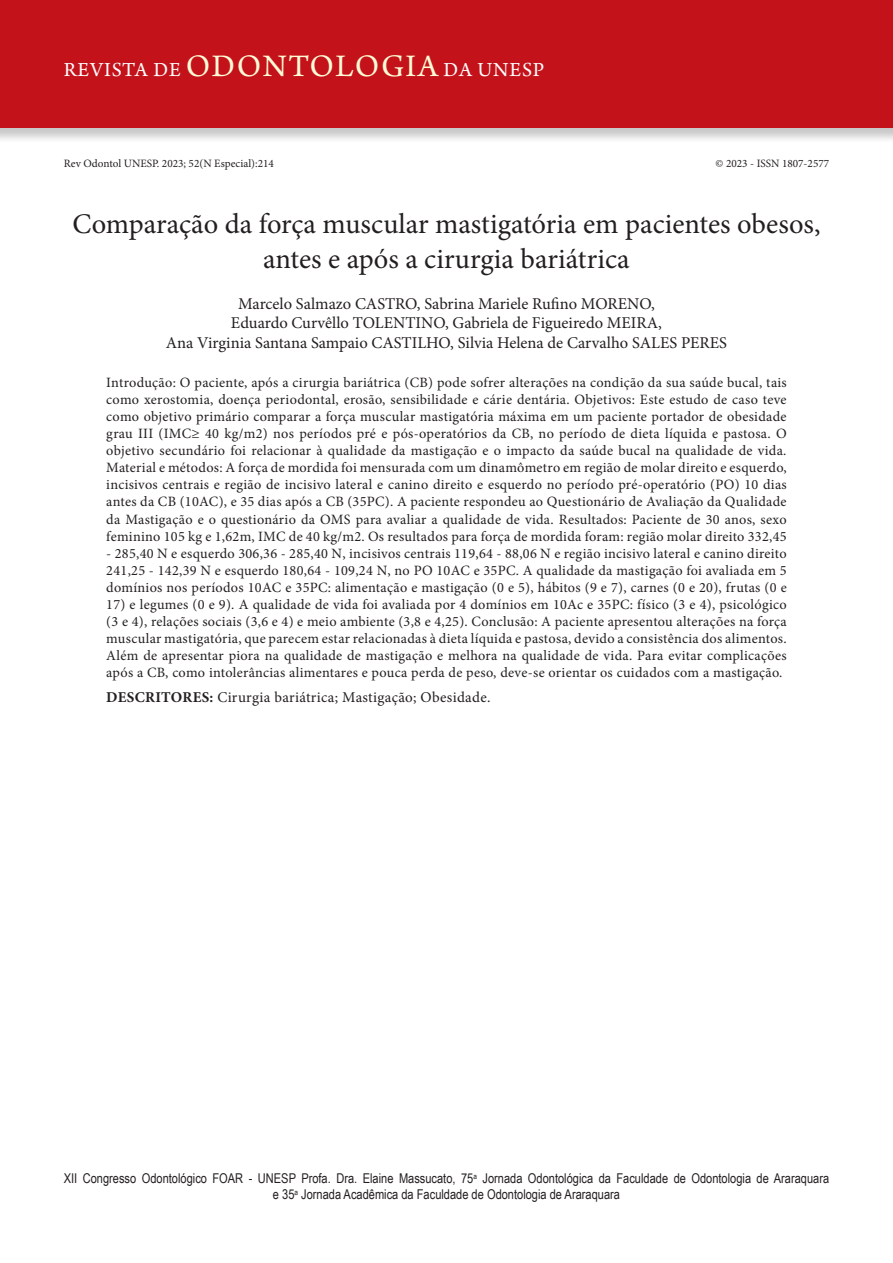
<style>
.page{position:relative;width:893px;height:1263px;background:#fff}
.page>*{position:absolute;margin:0;border:0;box-sizing:border-box;transform-origin:0 0}
.ArticleTitle{font:28.5px/34.2px "Minion Pro";color:#231f20;text-align:center}
.t1{font:21px "Arno Pro";letter-spacing:.04em;color:#fff}
.Authors{font:16.5px/19.8px "Minion Pro";color:#231f20;text-align:center}
.Keywords{font:15px "Minion Pro";letter-spacing:.02em;color:#231f20}
.Abstract{font:14.25px/17.1px "Minion Pro";letter-spacing:.02em;color:#231f20;text-align:justify}
.t2{font:13.5px/16.2px "Arial Narrow";color:#231f20;text-align:center}
.t3{font:11.25px "Minion Pro";color:#231f20}
.s1{font-size:33px;color:#fffbd6}
.s2{font-weight:700}
</style>
<div class="page">
<div style="left:0;top:0;width:893px;height:144px;background:#231f20;opacity:.25"></div>
<div style="left:0;top:0;width:893px;height:128px;background:#c4121a"></div>
<h2 class="t1" style="left:64px;top:58px;width:482px">REVISTA DE <span class="s1">ODONTOLOGIA</span> DA UNESP</h2>
<p class="t3" style="left:64px;top:156px;width:212px">Rev Odontol UNESP. 2023; 52(N Especial):214</p>
<p class="t3" style="left:715px;top:156px;width:115px">© 2023 - ISSN 1807-2577</p>
<p class="ArticleTitle" style="left:72px;top:207px;width:750px">Comparação da força muscular mastigatória em pacientes obesos, antes e após a cirurgia bariátrica</p>
<p class="Authors" style="left:166px;top:293px;width:563px">Marcelo Salmazo CASTRO, Sabrina Mariele Rufino MORENO,<br>Eduardo Curvêllo TOLENTINO, Gabriela de Figueiredo MEIRA,<br>Ana Virginia Santana Sampaio CASTILHO, Silvia Helena de Carvalho SALES PERES</p>
<p class="Abstract" style="left:106px;top:374px;width:682px">Introdução: O paciente, após a cirurgia bariátrica (CB) pode sofrer alterações na condição da sua saúde bucal, tais como xerostomia, doença periodontal, erosão, sensibilidade e cárie dentária. Objetivos: Este estudo de caso teve como objetivo primário comparar a força muscular mastigatória máxima em um paciente portador de obesidade grau III (IMC≥ 40 kg/m2) nos períodos pré e pós-operatórios da CB, no período de dieta líquida e pastosa. O objetivo secundário foi relacionar à qualidade da mastigação e o impacto da saúde bucal na qualidade de vida.<br>Material e métodos: A força de mordida foi mensurada com um dinamômetro em região de molar direito e esquerdo, incisivos centrais e região de incisivo lateral e canino direito e esquerdo no período pré-operatório (PO) 10 dias antes da CB (10AC), e 35 dias após a CB (35PC). A paciente respondeu ao Questionário de Avaliação da Qualidade da Mastigação e o questionário da OMS para avaliar a qualidade de vida. Resultados: Paciente de 30 anos, sexo feminino 105 kg e 1,62m, IMC de 40 kg/m2. Os resultados para força de mordida foram: região molar direito 332,45</p>
<p class="Abstract" style="left:106px;top:545px;width:682px">- 285,40 N e esquerdo 306,36 - 285,40 N, incisivos centrais 119,64 - 88,06 N e região incisivo lateral e canino direito 241,25 - 142,39 N e esquerdo 180,64 - 109,24 N, no PO 10AC e 35PC. A qualidade da mastigação foi avaliada em 5 domínios nos períodos 10AC e 35PC: alimentação e mastigação (0 e 5), hábitos (9 e 7), carnes (0 e 20), frutas (0 e</p>
<p class="Abstract" style="left:106px;top:596px;width:682px">17) e legumes (0 e 9). A qualidade de vida foi avaliada por 4 domínios em 10Ac e 35PC: físico (3 e 4), psicológico (3 e 4), relações sociais (3,6 e 4) e meio ambiente (3,8 e 4,25). Conclusão: A paciente apresentou alterações na força muscular mastigatória, que parecem estar relacionadas à dieta líquida e pastosa, devido a consistência dos alimentos.<br>Além de apresentar piora na qualidade de mastigação e melhora na qualidade de vida. Para evitar complicações após a CB, como intolerâncias alimentares e pouca perda de peso, deve-se orientar os cuidados com a mastigação.</p>
<p class="Keywords" style="left:106px;top:687px;width:386px"><span class="s2">DESCRITORES:</span> Cirurgia bariátrica; Mastigação; Obesidade.</p>
<p class="t2" style="left:64px;top:1169px;width:767px">XII Congresso Odontológico FOAR - UNESP Profa. Dra. Elaine Massucato, 75<sup>a</sup> Jornada Odontológica da Faculdade de Odontologia de Araraquara e 35<sup>a</sup> Jornada Acadêmica da Faculdade de Odontologia de Araraquara</p>
</div>
